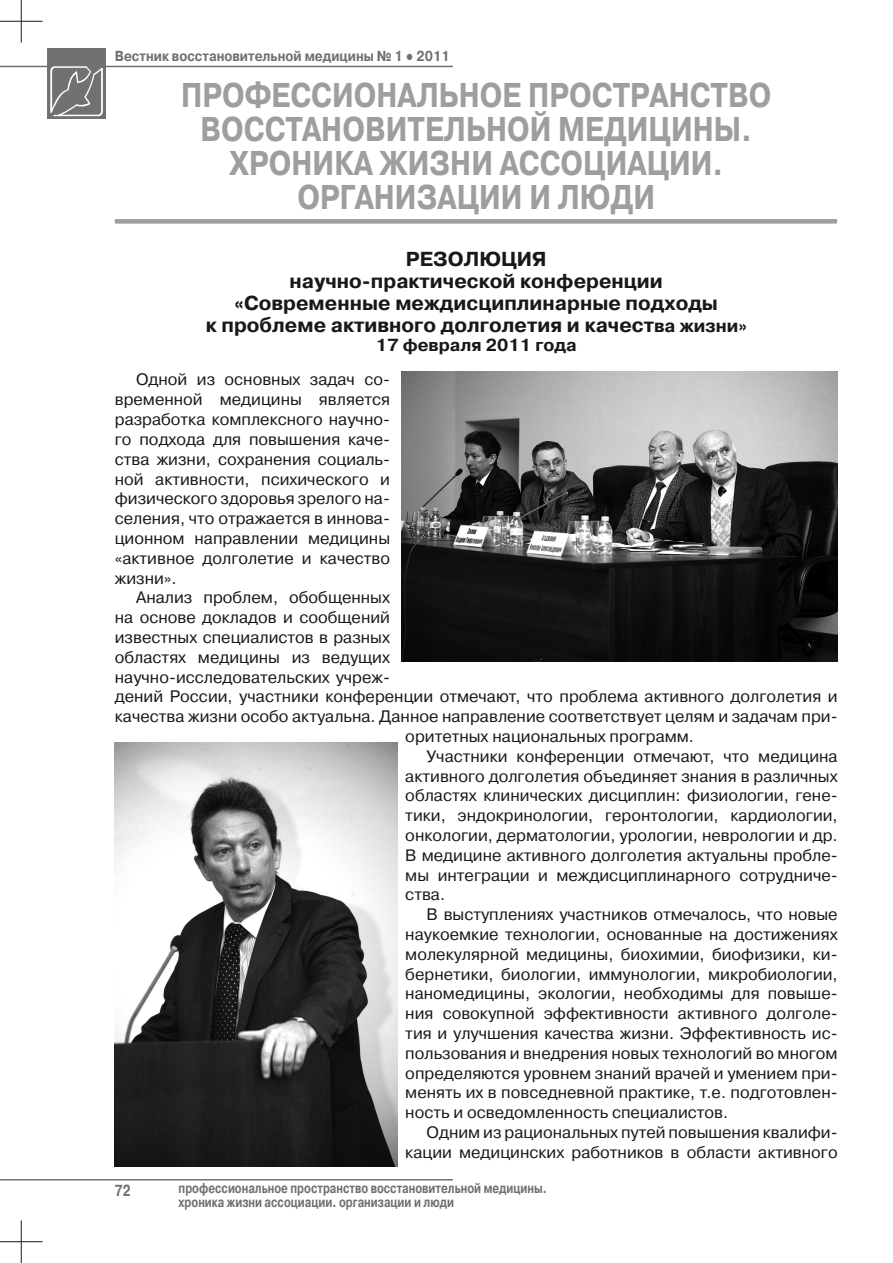
<style>
.page{position:relative;width:893px;height:1263px;background:#fff}
.page>*{position:absolute;margin:0;border:0;box-sizing:border-box;transform-origin:0 0}
.t1{font:700 34.2px "Pragmatica WINC";color:#9d9ea0;scale:.83 1}
.t2{font:700 20.1px/22.2px "Pragmatica WINC";color:#1a171c;text-align:center}
.t3{font:700 17.4px "Pragmatica WINC";color:#1a171c}
.t4{font:16.5px/19.8px "Pragmatica WINC";color:#1a171c;text-align:justify}
.t5{font:700 15.9px "Pragmatica WINC";color:#707173;scale:.76 1}
.t6{font:700 14.4px "Pragmatica WINC";color:#707173;scale:.88 1}
.t7{font:700 14.1px/14.4px "Pragmatica WINC";color:#707173;scale:.76 1}
.s1{font-family:"Times New Roman";font-weight:400}
.s2{font-size:18px}
</style>
<div class="page">
<hr style="left:0;top:66px;width:453px;height:1px;background:#707173">
<hr style="left:0;top:1179px;width:453px;height:1px;background:#707173">
<div style="left:47px;top:48px;width:59px;height:71px;background:#707173"></div>
<svg style="left:50px;top:66px;width:53px;height:50px"></svg>
<hr style="left:0;top:21px;width:43px;height:1px;background:#1a171c">
<hr style="left:21px;top:0;width:1px;height:43px;background:#1a171c">
<hr style="left:0;top:1241px;width:43px;height:1px;background:#1a171c">
<hr style="left:21px;top:1220px;width:1px;height:43px;background:#1a171c">
<img style="left:115px;top:742px;width:283px;height:425px">
<img style="left:402px;top:371px;width:435px;height:290px">
<div style="left:115px;top:219px;width:722px;height:5px;background:#9d9ea0"></div>
<p class="t6" style="left:115px;top:48px;width:382px">Вестник восстановительной медицины № 1 <span class="s1">●</span> 2011</p>
<h1 class="t1" style="left:181px;top:76px;width:135px">ПРОФЕССИОНАЛЬНОЕ</h1>
<h1 class="t1" style="left:528px;top:76px;width:51px">ПРОСТРАНСТВО</h1>
<h1 class="t1" style="left:200px;top:110px;width:26px">ВОССТАНОВИТЕЛЬНОЙ</h1>
<h1 class="t1" style="left:558px;top:110px;width:28px">МЕДИЦИНЫ</h1>
<h1 class="t1" style="left:741px;top:110px;width:15px">.</h1>
<h1 class="t1" style="left:229px;top:144px;width:50px">ХРОНИКА</h1>
<h1 class="t1" style="left:380px;top:144px;width:172px">ЖИЗНИ АССОЦИАЦИИ</h1>
<h1 class="t1" style="left:713px;top:144px;width:15px">.</h1>
<h1 class="t1" style="left:297px;top:178px;width:195px">ОР ГАНИ ЗАЦИИ</h1>
<h1 class="t1" style="left:529px;top:178px;width:125px">И ЛЮДИ</h1>
<p class="t2" style="left:206px;top:248px;width:543px">РЕЗОЛЮЦИЯ<br>научно-практической конференции<br>«Современные междисциплинарные подходы<br>к проблеме активного долголетия и качест<span class="s2">ва жизни»</span></p>
<p class="t3" style="left:376px;top:336px;width:202px">17 февраля 2011 года</p>
<p class="t4" style="left:115px;top:370px;width:277px;text-indent:21px">Одной из основных задач со&shy;временной медицины является разработка комплексного научно&shy;го подхода для повышения каче&shy;ства жизни, сохранения социаль&shy;ной активности, психического и физического здоровья зрелого на&shy;селения, что отражается в иннова&shy;ционном направлении медицины «активное долголетие и качество жизни».</p>
<p class="t4" style="left:136px;top:588px;width:255px">Анализ проблем, обобщенных</p>
<p class="t4" style="left:115px;top:608px;width:277px">на основе докладов и сообщений</p>
<p class="t4" style="left:115px;top:627px;width:277px">известных специалистов в разных</p>
<p class="t4" style="left:115px;top:647px;width:277px">областях медицины из ведущих</p>
<p class="t4" style="left:115px;top:667px;width:277px">научно-исследовательских учреж-</p>
<p class="t4" style="left:115px;top:687px;width:724px">дений России, участники конференции отмечают, что проблема активного долголетия и</p>
<p class="t4" style="left:115px;top:707px;width:724px">качества жизни особо актуальна. Данное направление соответствует целям и задачам при-</p>
<p class="t4" style="left:405px;top:726px;width:290px">оритетных национальных программ.</p>
<p class="t4" style="left:427px;top:746px;width:413px">Участники конференции отмечают, что медицина</p>
<p class="t4" style="left:405px;top:766px;width:434px">активного долголетия объединяет знания в различных</p>
<p class="t4" style="left:405px;top:786px;width:434px">областях клинических дисциплин: физиологии, гене-</p>
<p class="t4" style="left:405px;top:806px;width:434px">тики, эндокринологии, геронтологии, кардиологии,</p>
<p class="t4" style="left:405px;top:825px;width:434px">онкологии, дерматологии, урологии, неврологии и др.</p>
<p class="t4" style="left:405px;top:845px;width:434px">В медицине активного долголетия актуальны пробле-</p>
<p class="t4" style="left:405px;top:865px;width:434px">мы интеграции и междисциплинарного сотрудниче-</p>
<p class="t4" style="left:405px;top:885px;width:41px">ства.</p>
<p class="t4" style="left:427px;top:905px;width:413px">В выступлениях участников отмечалось, что новые</p>
<p class="t4" style="left:405px;top:924px;width:434px">наукоемкие технологии, основанные на достижениях</p>
<p class="t4" style="left:405px;top:944px;width:434px">молекулярной медицины, биохимии, биофизики, ки-</p>
<p class="t4" style="left:405px;top:964px;width:434px">бернетики, биологии, иммунологии, микробиологии,</p>
<p class="t4" style="left:405px;top:984px;width:434px">наномедицины, экологии, необходимы для повыше-</p>
<p class="t4" style="left:405px;top:1004px;width:434px">ния совокупной эффективности активного долголе-</p>
<p class="t4" style="left:405px;top:1023px;width:434px">тия и улучшения качества жизни. Эффективность ис-</p>
<p class="t4" style="left:405px;top:1043px;width:434px">пользования и внедрения новых технологий во многом</p>
<p class="t4" style="left:405px;top:1063px;width:434px">определяются уровнем знаний врачей и умением при-</p>
<p class="t4" style="left:405px;top:1083px;width:434px">менять их в повседневной практике, т.е. подготовлен-</p>
<p class="t4" style="left:405px;top:1103px;width:324px">ность и осведомленность специалистов.</p>
<p class="t4" style="left:427px;top:1122px;width:413px">Одним из рациональных путей повышения квалифи-</p>
<p class="t4" style="left:405px;top:1142px;width:434px">кации медицинских работников в области активного</p>
<p class="t5" style="left:115px;top:1181px;width:22px">72</p>
<p class="t7" style="left:179px;top:1181px;width:486px">профессиональное пространство восстановительной медицины. хроника жизни ассоциации. организации и люди</p>
</div>
